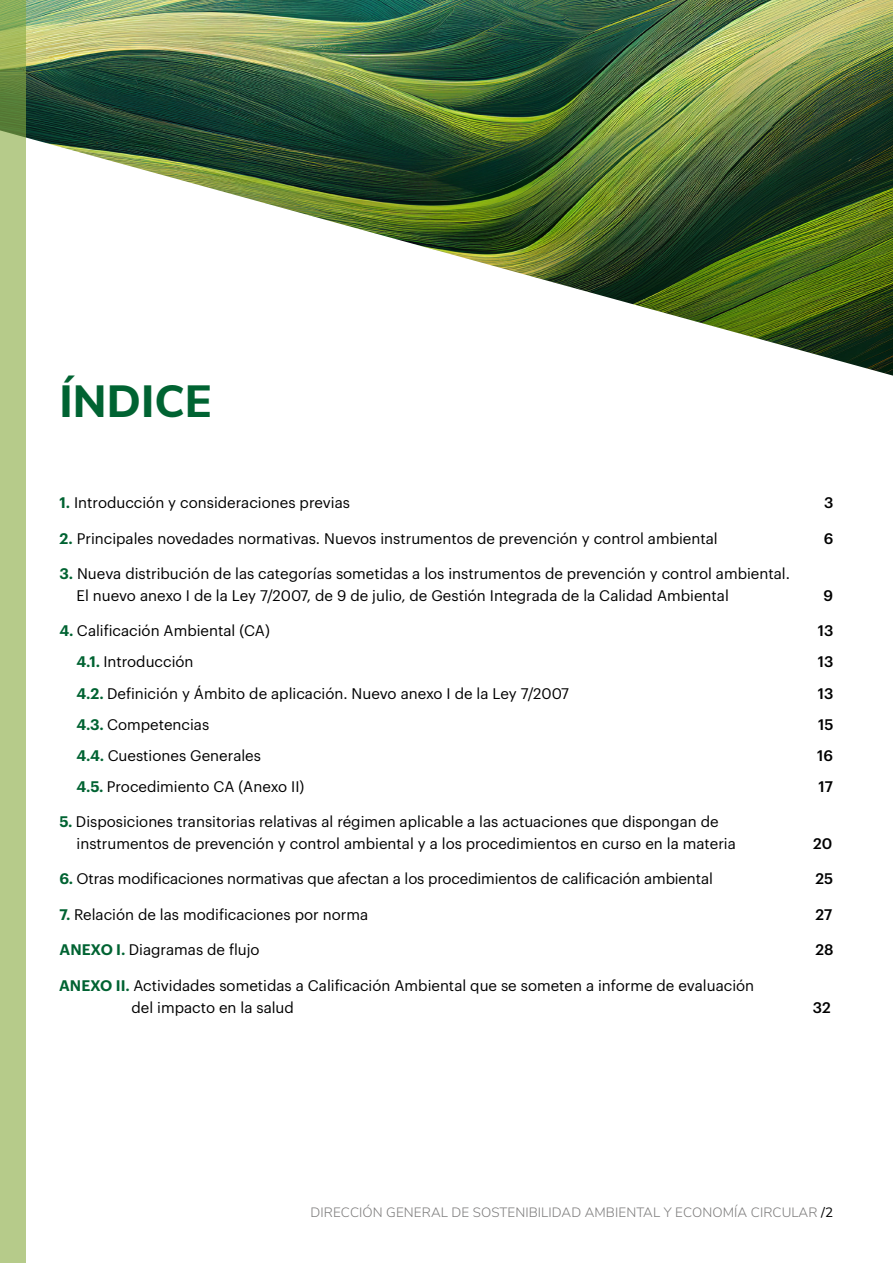
<style>
.page{position:relative;width:893px;height:1263px;background:#fff}
.page>*{position:absolute;margin:0;border:0;box-sizing:border-box;transform-origin:0 0}
.t1{font:800 45px "Nunito Sans";color:#006332}
.t2{font:15px/22.5px "Graphik";color:#000}
.t3{font:500 15px "Graphik";color:#000}
.t4{font:300 13.5px "Nunito Sans";letter-spacing:.005em;color:#7c7b7b}
.s1{font-weight:600;color:#006332}
.s2{font-weight:400;color:#000}
</style>
<div class="page">
<img style="left:26px;top:0;width:867px;height:376px">
<svg style="left:0;top:0;width:26px;height:1263px;background:#afc583"></svg>
<h1 class="t1" style="left:60px;top:368px;width:154px">ÍNDICE</h1>
<p class="t2" style="left:60px;top:490px;width:292px"><span class="s1">1.</span> Introducción y consideraciones previas</p>
<p class="t3" style="left:824px;top:492px;width:11px">3</p>
<p class="t2" style="left:60px;top:526px;width:660px"><span class="s1">2.</span> Principales novedades normativas. Nuevos instrumentos de prevención y control ambiental</p>
<p class="t3" style="left:824px;top:527px;width:11px">6</p>
<p class="t2" style="left:77px;top:561px;width:715px;text-indent:-17px"><span class="s1">3.</span> Nueva distribución de las categorías sometidas a los instrumentos de prevención y control ambiental.<br>El nuevo anexo I de la Ley 7/2007, de 9 de julio, de Gestión Integrada de la Calidad Ambiental</p>
<p class="t3" style="left:823px;top:585px;width:11px">9</p>
<p class="t2" style="left:60px;top:618px;width:212px"><span class="s1">4.</span> Calificación Ambiental (CA)</p>
<p class="t3" style="left:818px;top:619px;width:17px">13</p>
<p class="t2" style="left:77px;top:649px;width:119px"><span class="s1">4.1.</span> Introducción</p>
<p class="t3" style="left:818px;top:650px;width:17px">13</p>
<p class="t2" style="left:77px;top:681px;width:494px"><span class="s1">4.2.</span> Definición y Ámbito de aplicación. Nuevo anexo I de la Ley 7/2007</p>
<p class="t3" style="left:818px;top:682px;width:17px">13</p>
<p class="t2" style="left:77px;top:712px;width:134px"><span class="s1">4.3.</span> Competencias</p>
<p class="t3" style="left:818px;top:713px;width:17px">15</p>
<p class="t2" style="left:77px;top:743px;width:186px"><span class="s1">4.4.</span> Cuestiones Generales</p>
<p class="t3" style="left:817px;top:744px;width:17px">16</p>
<p class="t2" style="left:77px;top:774px;width:229px"><span class="s1">4.5.</span> Procedimiento CA (Anexo II)</p>
<p class="t3" style="left:819px;top:775px;width:16px">17</p>
<p class="t2" style="left:77px;top:809px;width:661px;text-indent:-17px"><span class="s1">5.</span> Disposiciones transitorias relativas al régimen aplicable a las actuaciones que dispongan de instrumentos de prevención y control ambiental y a los procedimientos en curso en la materia</p>
<p class="t3" style="left:813px;top:832px;width:21px">20</p>
<p class="t2" style="left:60px;top:866px;width:655px"><span class="s1">6.</span> Otras modificaciones normativas que afectan a los procedimientos de calificación ambiental</p>
<p class="t3" style="left:816px;top:867px;width:19px">25</p>
<p class="t2" style="left:60px;top:902px;width:310px"><span class="s1">7.</span> Relación de las modificaciones por norma</p>
<p class="t3" style="left:816px;top:903px;width:18px">27</p>
<p class="t2" style="left:60px;top:937px;width:202px"><span class="s1">ANEXO I.</span> Diagramas de flujo</p>
<p class="t3" style="left:816px;top:938px;width:19px">28</p>
<p class="t2" style="left:131px;top:973px;width:624px;text-indent:-72px"><span class="s1">ANEXO II.</span> Actividades sometidas a Calificación Ambiental que se someten a informe de evaluación del impacto en la salud</p>
<p class="t3" style="left:813px;top:996px;width:20px">32</p>
<p class="t4" style="left:311px;top:1202px;width:524px">DIRECCIÓN GENERAL DE SOSTENIBILIDAD AMBIENTAL Y ECONOMÍA CIRCULAR <span class="s2">/2</span></p>
</div>
